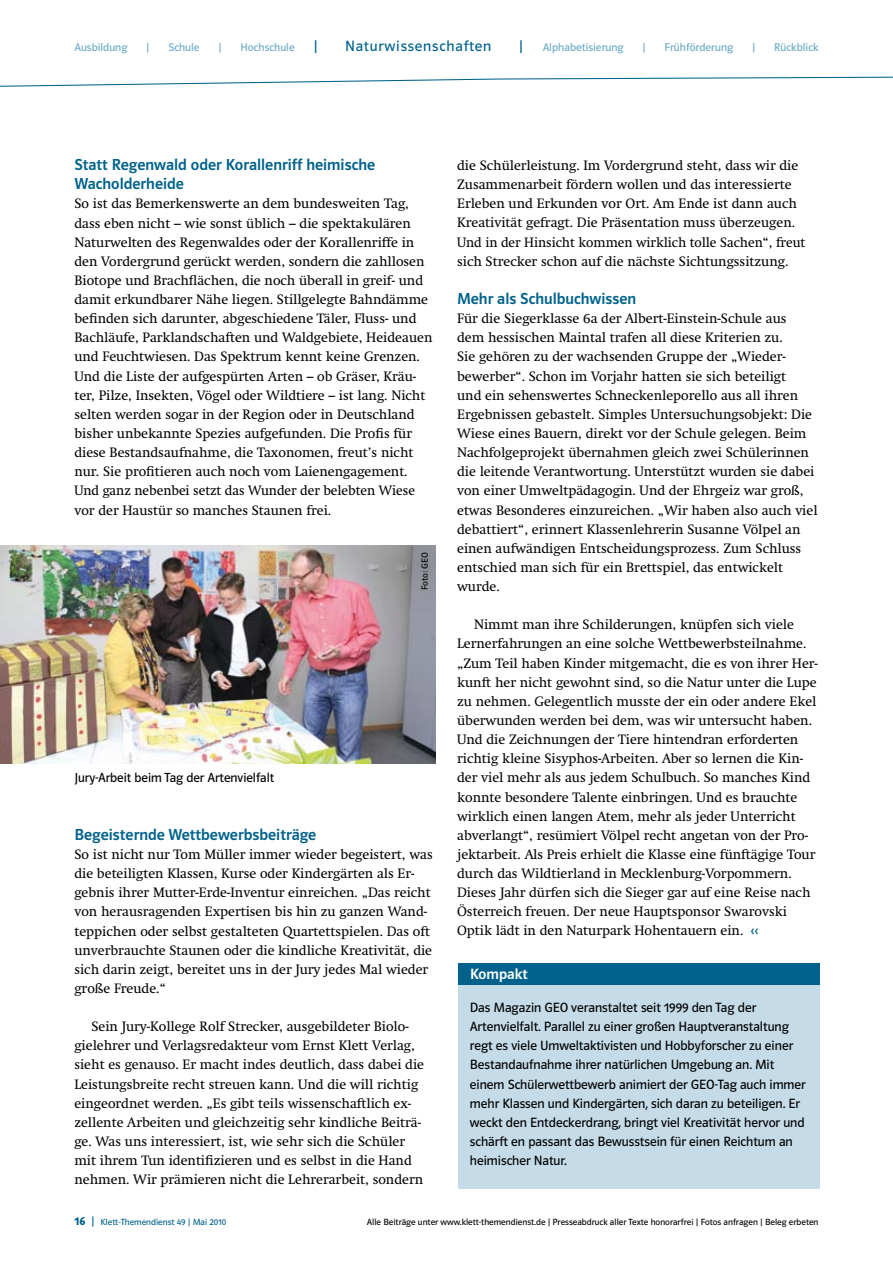
<style>
.page{position:relative;width:893px;height:1263px;background:#fff}
.page>*{position:absolute;margin:0;border:0;box-sizing:border-box;transform-origin:0 0}
.t1{font:16.5px/19.2px "Polo 22 K Krftg";color:#00628c}
.t2{font:15px "Polo ST11 K Buch";letter-spacing:.05em;color:#00628c}
.t3{font:15px "Polo ST11 K Krftg";color:#fff}
.t4{font:13.5px/19.2px "Klett Swift";color:#000}
.t5{font:13.5px/19.2px "Polo ST11 K Buch";color:#000}
.t6{font:13.2px "Polo ST11 K Buch";color:#000}
.t7{font:11.25px "Polo ST11 K Buch";color:#6aaac5}
.t8{font:9px "Polo ST11 K Buch";color:#000}
.t9{font:9px "Polo ST11 K Buch";color:#00628c}
.s1{font-weight:800;color:#00628c}
.s2{font-family:"Polo ST11 K Hfett";font-size:12px}
.s3{font-size:12px}
</style>
<div class="page">
<img style="left:0;top:545px;width:436px;height:218px">
<svg style="left:0;top:76px;width:893px;height:11px"></svg>
<div style="left:459px;top:975px;width:361px;height:213px;background:#c5dce8"></div>
<div style="left:459px;top:963px;width:361px;height:21px;background:#00628c"></div>
<p class="t7" style="left:74px;top:41px;width:55px">Ausbildung</p>
<p class="t7" style="left:146px;top:41px;width:5px">|</p>
<p class="t7" style="left:168px;top:41px;width:33px">Schule</p>
<p class="t7" style="left:218px;top:41px;width:5px">|</p>
<p class="t7" style="left:240px;top:41px;width:56px">Hochschule</p>
<p class="t2" style="left:313px;top:37px;width:6px">|</p>
<p class="t2" style="left:345px;top:37px;width:148px">Naturwissenschaften</p>
<p class="t2" style="left:519px;top:37px;width:6px">|</p>
<p class="t7" style="left:543px;top:41px;width:83px">Alphabetisierung</p>
<p class="t7" style="left:642px;top:41px;width:5px">|</p>
<p class="t7" style="left:665px;top:41px;width:70px">Frühförderung</p>
<p class="t7" style="left:752px;top:41px;width:5px">|</p>
<p class="t7" style="left:774px;top:41px;width:46px">Rückblick</p>
<p class="t1" style="left:74px;top:155px;width:302px">Statt Regenwald oder Korallenriff heimische<br>Wacholderheide</p>
<p class="t4" style="left:74px;top:194px;width:360px">So ist das Bemerkenswerte an dem bundesweiten Tag, dass eben nicht – wie sonst üblich – die spektakulären Naturwelten des Regenwaldes oder der Korallenriffe in den Vordergrund gerückt werden, sondern die zahllosen Biotope und Brachflächen, die noch überall in greif- und damit erkundbarer Nähe liegen. Stillgelegte Bahndämme befinden sich darunter, abgeschiedene Täler, Fluss- und Bachläufe, Parklandschaften und Waldgebiete, Heideauen und Feuchtwiesen. Das Spektrum kennt keine Grenzen.<br>Und die Liste der aufgespürten Arten – ob Gräser, Kräu&shy;ter, Pilze, Insekten, Vögel oder Wildtiere – ist lang. Nicht selten werden sogar in der Region oder in Deutschland bisher unbekannte Spezies aufgefunden. Die Profis für diese Bestandsaufnahme, die Taxonomen, freut’s nicht nur. Sie profitieren auch noch vom Laienengagement.<br>Und ganz nebenbei setzt das Wunder der belebten Wiese vor der Haustür so manches Staunen frei.</p>
<p class="t6" style="left:74px;top:771px;width:201px">Jury-Arbeit beim Tag der Artenvielfalt</p>
<p class="t8" style="left:420px;top:590px;width:39px;rotate:-90deg">Foto: GEO</p>
<p class="t1" style="left:74px;top:825px;width:243px">Begeisternde Wettbewerbsbeiträge</p>
<p class="t4" style="left:74px;top:845px;width:360px">So ist nicht nur Tom Müller immer wieder begeistert, was die beteiligten Klassen, Kurse oder Kindergärten als Er&shy;gebnis ihrer Mutter-Erde-Inventur einreichen. „Das reicht von herausragenden Expertisen bis hin zu ganzen Wand&shy;teppichen oder selbst gestalteten Quartettspielen. Das oft unverbrauchte Staunen oder die kindliche Kreativität, die sich darin zeigt, bereitet uns in der Jury jedes Mal wieder große Freude.“</p>
<p class="t4" style="left:74px;top:1017px;width:351px;text-indent:17px">Sein Jury-Kollege Rolf Strecker, ausgebildeter Biolo&shy;gielehrer und Verlagsredakteur vom Ernst Klett Verlag, sieht es genauso. Er macht indes deutlich, dass dabei die Leistungsbreite recht streuen kann. Und die will richtig eingeordnet werden. „Es gibt teils wissenschaftlich ex&shy;zellente Arbeiten und gleichzeitig sehr kindliche Beiträ&shy;ge. Was uns interessiert, ist, wie sehr sich die Schüler mit ihrem Tun identifizieren und es selbst in die Hand nehmen. Wir prämieren nicht die Lehrerarbeit, sondern</p>
<p class="t4" style="left:457px;top:156px;width:350px">die Schülerleistung. Im Vordergrund steht, dass wir die Zusammenarbeit fördern wollen und das interessierte Erleben und Erkunden vor Ort. Am Ende ist dann auch Kreativität gefragt. Die Präsentation muss überzeugen.<br>Und in der Hinsicht kommen wirklich tolle Sachen“, freut sich Strecker schon auf die nächste Sichtungssitzung.</p>
<p class="t1" style="left:457px;top:289px;width:181px">Mehr als Schulbuchwissen</p>
<p class="t4" style="left:457px;top:309px;width:362px">Für die Siegerklasse 6a der Albert-Einstein-Schule aus<br>dem hessischen Maintal trafen all diese Kriterien zu.<br>Sie gehören zu der wachsenden Gruppe der „Wieder&shy;bewerber“. Schon im Vorjahr hatten sie sich beteiligt<br>und ein sehenswertes Schneckenleporello aus all ihren Ergebnissen gebastelt. Simples Untersuchungsobjekt: Die Wiese eines Bauern, direkt vor der Schule gelegen. Beim Nachfolgeprojekt übernahmen gleich zwei Schülerinnen die leitende Verantwortung. Unterstützt wurden sie dabei von einer Umweltpädagogin. Und der Ehrgeiz war groß, etwas Besonderes einzureichen. „Wir haben also auch viel debattiert“, erinnert Klassenlehrerin Susanne Völpel an einen aufwändigen Entscheidungsprozess. Zum Schluss entschied man sich für ein Brettspiel, das entwickelt wurde.</p>
<p class="t4" style="left:457px;top:615px;width:362px;text-indent:17px">Nimmt man ihre Schilderungen, knüpfen sich viele Lernerfahrungen an eine solche Wettbewerbsteilnahme. „Zum Teil haben Kinder mitgemacht, die es von ihrer Her&shy;kunft her nicht gewohnt sind, so die Natur unter die Lupe zu nehmen. Gelegentlich musste der ein oder andere Ekel überwunden werden bei dem, was wir untersucht haben.<br>Und die Zeichnungen der Tiere hintendran erforderten richtig kleine Sisyphos-Arbeiten. Aber so lernen die Kin&shy;der viel mehr als aus jedem Schulbuch. So manches Kind konnte besondere Talente einbringen. Und es brauchte wirklich einen langen Atem, mehr als jeder Unterricht abverlangt“, resümiert Völpel recht angetan von der Pro&shy;jektarbeit. Als Preis erhielt die Klasse eine fünftägige Tour durch das Wildtierland in Mecklenburg-Vorpommern.<br>Dieses Jahr dürfen sich die Sieger gar auf eine Reise nach Österreich freuen. Der neue Hauptsponsor Swarovski Optik lädt in den Naturpark Hohentauern ein. <span class="s1">‹‹</span></p>
<p class="t3" style="left:470px;top:966px;width:59px">Kompakt</p>
<p class="t5" style="left:470px;top:998px;width:337px">Das Magazin GEO veranstaltet seit 1999 den Tag der Artenvielfalt. Parallel zu einer großen Hauptveranstaltung regt es viele Umweltaktivisten und Hobbyforscher zu einer Bestandaufnahme ihrer natürlichen Umgebung an. Mit einem Schülerwettbewerb animiert der GEO-Tag auch immer mehr Klassen und Kindergärten, sich daran zu beteiligen. Er weckt den Entdeckerdrang, bringt viel Kreativität hervor und schärft en passant das Bewusstsein für einen Reichtum an heimischer Natur.</p>
<p class="t9" style="left:74px;top:1217px;width:153px"><span class="s2">16</span> <span class="s3">|</span> Klett-Themendienst 49 | Mai 2010</p>
<p class="t8" style="left:367px;top:1217px;width:453px">Alle Beiträge unter www.klett-themendienst.de | Presseabdruck aller Texte honorarfrei | Fotos anfragen | Beleg erbeten</p>
</div>
